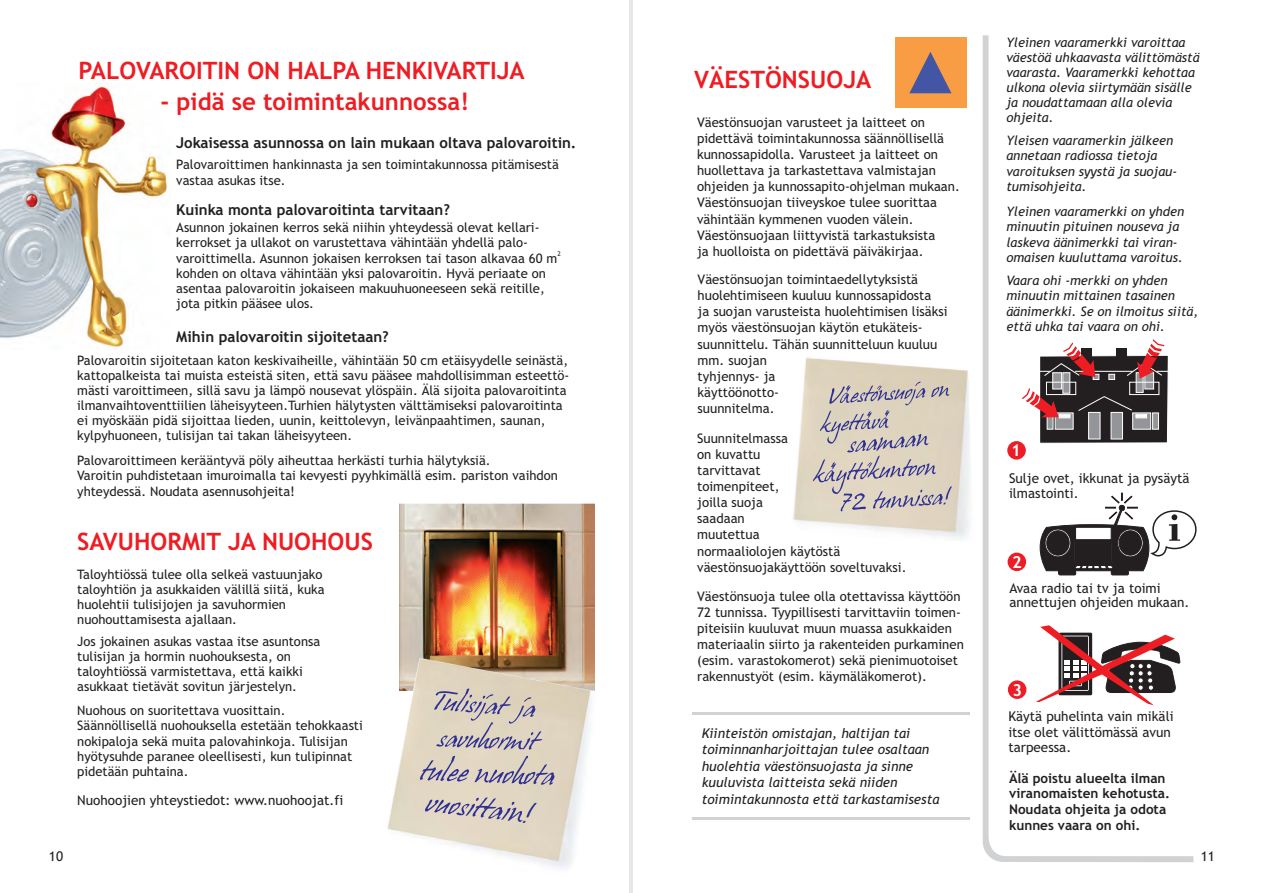
<style>
.page{position:relative;width:1263px;height:893px;background:#fff}
.page>*{position:absolute;margin:0;border:0;box-sizing:border-box;transform-origin:0 0}
.t1{font:700 24px "Trebuchet MS";color:#ee1d23}
.t2{font:700 16.5px "Trebuchet MS";color:#fff}
.t3{font:700 15px "Trebuchet MS";color:#231f20}
.t4{font:13.5px/15.8px "Trebuchet MS";color:#231f20}
.t5{font:italic 13.5px/16.5px "Trebuchet MS";color:#231f20}
.t6{font:700 13.5px/15.8px "Trebuchet MS";color:#231f20}
.t7{font:13.2px/16px "Trebuchet MS";color:#231f20}
.t8{font:13.05px/15.1px "Trebuchet MS";color:#231f20}
.t9{font:italic 13.05px/15.1px "Trebuchet MS";color:#231f20}
.t10{font:6.45px "Trebuchet MS";color:#231f20}
</style>
<div class="page">
<hr style="left:629px;top:0;width:3px;height:893px;background:#e6e7e9">
<img style="left:0;top:83px;width:168px;height:267px">
<img style="left:400px;top:503px;width:195px;height:156px">
<img style="left:387px;top:659px;width:208px;height:210px">
<svg style="left:434px;top:688px;width:108px;height:62px;background:#c5bdb8"></svg>
<svg style="left:420px;top:756px;width:135px;height:29px;background:#c1b8b9"></svg>
<svg style="left:425px;top:797px;width:112px;height:26px;background:#c1b8ba"></svg>
<img style="left:793px;top:356px;width:190px;height:189px">
<svg style="left:983px;top:35px;width:210px;height:827px"></svg>
<div style="left:1007px;top:441px;width:19px;height:19px;background:#ee1c27;border-radius:50%"></div>
<div style="left:1007px;top:553px;width:19px;height:18px;background:#ee1c27;border-radius:50%"></div>
<div style="left:1008px;top:680px;width:18px;height:19px;background:#ee1c27;border-radius:50%"></div>
<svg style="left:1040px;top:493px;width:157px;height:82px"></svg>
<svg style="left:1036px;top:625px;width:144px;height:80px"></svg>
<div style="left:895px;top:37px;width:71px;height:71px;background:#f89d44"></div>
<svg style="left:909px;top:52px;width:42px;height:41px"></svg>
<svg style="left:813px;top:382px;width:139px;height:129px;background:#c9c0b9"></svg>
<svg style="left:1022px;top:339px;width:146px;height:104px"></svg>
<hr style="left:692px;top:712px;width:278px;height:3px;background:#d1d2d4">
<hr style="left:692px;top:817px;width:278px;height:3px;background:#d1d2d4">
<h1 class="t1" style="left:79px;top:61px;width:448px">PALOVAROITIN ON HALPA HENKIVARTIJA</h1>
<h1 class="t1" style="left:161px;top:93px;width:310px">- pidä se toimintakunnossa!</h1>
<p class="t3" style="left:176px;top:137px;width:402px">Jokaisessa asunnossa on lain mukaan oltava palovaroitin.</p>
<p class="t8" style="left:176px;top:158px;width:384px">Palovaroittimen hankinnasta ja sen toimintakunnossa pitämisestä vastaa asukas itse.</p>
<p class="t3" style="left:176px;top:204px;width:275px">Kuinka monta palovaroitinta tarvitaan?</p>
<p class="t8" style="left:176px;top:221px;width:365px">Asunnon jokainen kerros sekä niihin yhteydessä olevat kellari&shy;kerrokset ja ullakot on varustettava vähintään yhdellä palo-</p>
<p class="t10" style="left:557px;top:252px;width:5px">2</p>
<p class="t8" style="left:176px;top:252px;width:382px">varoittimella. Asunnon jokaisen kerroksen tai tason alkavaa 60 m kohden on oltava vähintään yksi palovaroitin. Hyvä periaate on asentaa palovaroitin jokaiseen makuuhuoneeseen sekä reitille, jota pitkin pääsee ulos.</p>
<p class="t3" style="left:176px;top:330px;width:214px">Mihin palovaroitin sijoitetaan?</p>
<p class="t8" style="left:77px;top:354px;width:494px">Palovaroitin sijoitetaan katon keskivaiheille, vähintään 50 cm etäisyydelle seinästä, kattopalkeista tai muista esteistä siten, että savu pääsee mahdollisimman esteettö&shy;mästi varoittimeen, sillä savu ja lämpö nousevat ylöspäin. Älä sijoita palovaroitinta ilmanvaihtoventtiilien läheisyyteen.Turhien hälytysten välttämiseksi palovaroitinta ei myöskään pidä sijoittaa lieden, uunin, keittolevyn, leivänpaahtimen, saunan, kylpyhuoneen, tulisijan tai takan läheisyyteen.</p>
<p class="t8" style="left:77px;top:454px;width:482px">Palovaroittimeen kerääntyvä pöly aiheuttaa herkästi turhia hälytyksiä.<br>Varoitin puhdistetaan imuroimalla tai kevyesti pyyhkimällä esim. pariston vaihdon yhteydessä. Noudata asennusohjeita!</p>
<h1 class="t1" style="left:77px;top:533px;width:297px">SAVUHORMIT JA NUOHOUS</h1>
<p class="t8" style="left:77px;top:567px;width:249px">Taloyhtiössä tulee olla selkeä vastuunjako taloyhtiön ja asukkaiden välillä siitä, kuka huolehtii tulisijojen ja savuhormien nuohouttamisesta ajallaan.</p>
<p class="t8" style="left:77px;top:635px;width:244px">Jos jokainen asukas vastaa itse asuntonsa tulisijan ja hormin nuohouksesta, on taloyhtiössä varmistettava, että kaikki asukkaat tietävät sovitun järjestelyn.</p>
<p class="t8" style="left:77px;top:704px;width:287px">Nuohous on suoritettava vuosittain.<br>Säännöllisellä nuohouksella estetään tehokkaasti nokipaloja sekä muita palovahinkoja. Tulisijan hyötysuhde paranee oleellisesti, kun tulipinnat pidetään puhtaina.</p>
<p class="t4" style="left:77px;top:793px;width:268px">Nuohoojien yhteystiedot: www.nuohoojat.fi</p>
<p class="t4" style="left:49px;top:850px;width:16px">10</p>
<h1 class="t1" style="left:694px;top:70px;width:179px">VÄESTÖNSUOJA</h1>
<p class="t7" style="left:697px;top:115px;width:264px">Väestönsuojan varusteet ja laitteet on pidettävä toimintakunnossa säännöllisellä kunnossapidolla. Varusteet ja laitteet on huollettava ja tarkastettava valmistajan ohjeiden ja kunnossapito-ohjelman mukaan.<br>Väestönsuojan tiiveyskoe tulee suorittaa vähintään kymmenen vuoden välein.<br>Väestönsuojaan liittyvistä tarkastuksista<br>ja huolloista on pidettävä päiväkirjaa.</p>
<p class="t7" style="left:698px;top:273px;width:252px">Väestönsuojan toimintaedellytyksistä huolehtimiseen kuuluu kunnossapidosta<br>ja suojan varusteista huolehtimisen lisäksi myös väestönsuojan käytön etukäteis&shy;suunnittelu. Tähän suunnitteluun kuuluu mm. suojan<br>tyhjennys- ja<br>käyttöönotto-<br>suunnitelma.</p>
<p class="t7" style="left:697px;top:431px;width:211px">Suunnitelmassa<br>on kuvattu<br>tarvittavat<br>toimenpiteet,<br>joilla suoja<br>saadaan<br>muutettua<br>normaaliolojen käytöstä väestönsuojakäyttöön soveltuvaksi.</p>
<p class="t7" style="left:697px;top:589px;width:268px">Väestönsuoja tulee olla otettavissa käyttöön 72 tunnissa. Tyypillisesti tarvittaviin toimen&shy;piteisiin kuuluvat muun muassa asukkaiden materiaalin siirto ja rakenteiden purkaminen (esim. varastokomerot) sekä pienimuotoiset rakennustyöt (esim. käymäläkomerot).</p>
<p class="t5" style="left:702px;top:726px;width:239px">Kiinteistön omistajan, haltijan tai toiminnanharjoittajan tulee osaltaan huolehtia väestönsuojasta ja sinne kuuluvista laitteista sekä niiden toimintakunnosta että tarkastamisesta</p>
<p class="t9" style="left:1006px;top:35px;width:195px">Yleinen vaaramerkki varoittaa väestöä uhkaavasta välittömästä vaarasta. Vaaramerkki kehottaa ulkona olevia siirtymään sisälle ja noudattamaan alla olevia ohjeita.</p>
<p class="t9" style="left:1006px;top:134px;width:172px">Yleisen vaaramerkin jälkeen annetaan radiossa tietoja varoituksen syystä ja suojau&shy;tumisohjeita.</p>
<p class="t9" style="left:1006px;top:205px;width:179px">Yleinen vaaramerkki on yhden minuutin pituinen nouseva ja laskeva äänimerkki tai viran&shy;omaisen kuuluttama varoitus.</p>
<p class="t9" style="left:1006px;top:274px;width:193px">Vaara ohi -merkki on yhden minuutin mittainen tasainen äänimerkki. Se on ilmoitus siitä, että uhka tai vaara on ohi.</p>
<p class="t2" style="left:1011px;top:444px;width:11px">1</p>
<p class="t4" style="left:1009px;top:471px;width:182px">Sulje ovet, ikkunat ja pysäytä ilmastointi.</p>
<p class="t2" style="left:1012px;top:556px;width:11px">2</p>
<p class="t4" style="left:1009px;top:582px;width:181px;line-height:14.1px">Avaa radio tai tv ja toimi annettujen ohjeiden mukaan.</p>
<p class="t2" style="left:1012px;top:684px;width:11px">3</p>
<p class="t4" style="left:1008px;top:709px;width:167px">Käytä puhelinta vain mikäli itse olet välittömässä avun tarpeessa.</p>
<p class="t6" style="left:1009px;top:771px;width:162px">Älä poistu alueelta ilman viranomaisten kehotusta.<br>Noudata ohjeita ja odota kunnes vaara on ohi.</p>
<p class="t4" style="left:1201px;top:850px;width:16px">11</p>
</div>
